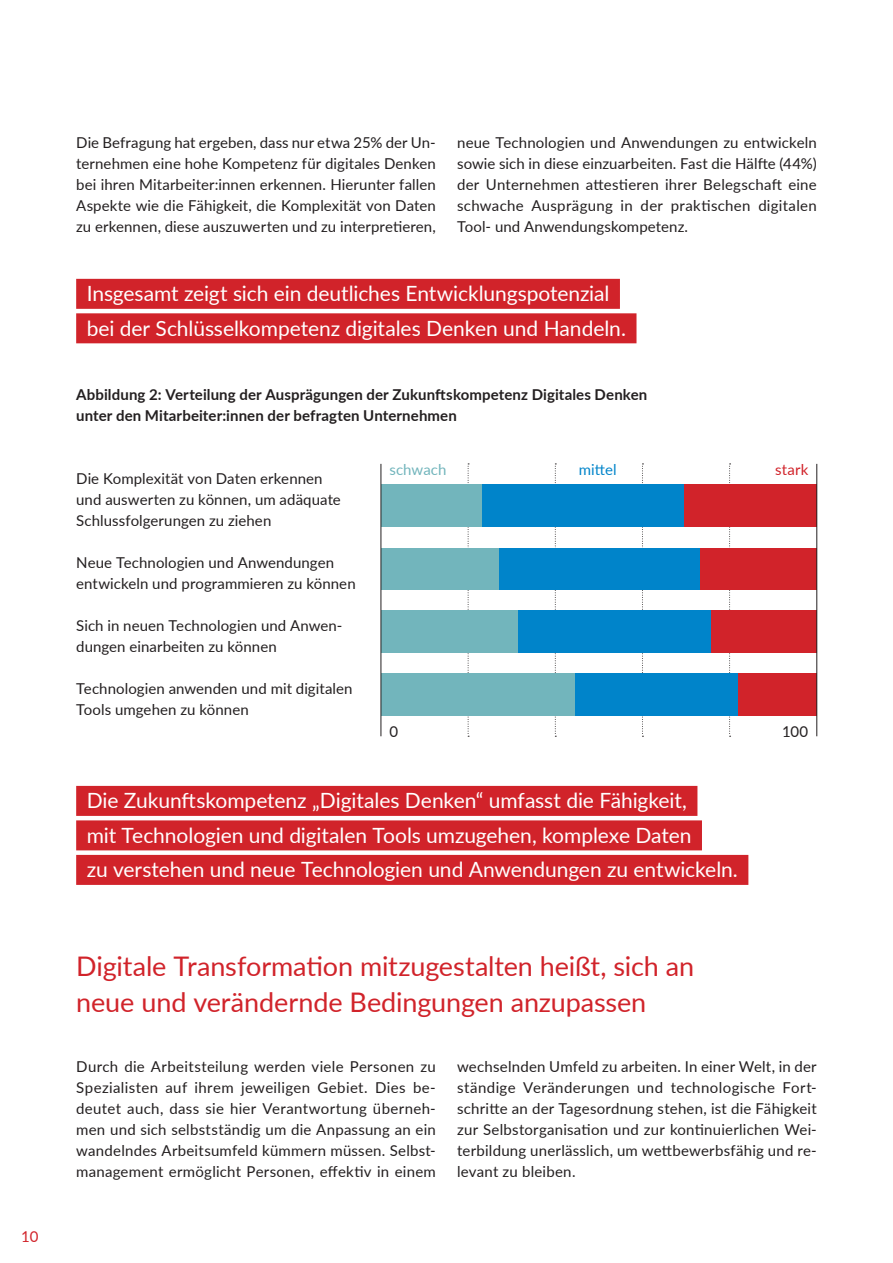
<style>
.page{position:relative;width:893px;height:1263px;background:#fff}
.page>*{position:absolute;margin:0;border:0;box-sizing:border-box;transform-origin:0 0}
.t1{font:27px/36px "Lato";letter-spacing:-.005em;color:#d1232a}
.t2{font:21px/34.5px "Lato";letter-spacing:-.005em;color:#fff}
.t3{font:15px/21px "Lato";letter-spacing:.005em;color:#231f20;text-align:justify}
.t4{font:700 15px/21px "Lato";letter-spacing:.01em;color:#231f20}
.t5{font:15px "Lato";letter-spacing:.01em;color:#d1232a}
.t6{font:15px "Lato";letter-spacing:.005em;color:#72b5bc}
.t7{font:15px "Lato";color:#0084ca}
</style>
<div class="page">
<div style="left:76px;top:279px;width:544px;height:30px;background:#d1232a"></div>
<div style="left:76px;top:313px;width:560px;height:30px;background:#d1232a"></div>
<div style="left:76px;top:786px;width:621px;height:30px;background:#d1232a"></div>
<div style="left:76px;top:820px;width:626px;height:30px;background:#d1232a"></div>
<div style="left:76px;top:855px;width:672px;height:30px;background:#d1232a"></div>
<svg style="left:468px;top:464px;width:1px;height:273px"></svg>
<svg style="left:555px;top:464px;width:1px;height:273px"></svg>
<svg style="left:642px;top:464px;width:1px;height:273px"></svg>
<svg style="left:729px;top:464px;width:2px;height:273px"></svg>
<div style="left:683px;top:485px;width:134px;height:42px;background:#d1232a"></div>
<div style="left:700px;top:548px;width:117px;height:42px;background:#d1232a"></div>
<div style="left:711px;top:610px;width:106px;height:42px;background:#d1232a"></div>
<div style="left:738px;top:674px;width:79px;height:42px;background:#d1232a"></div>
<div style="left:482px;top:485px;width:201px;height:42px;background:#0084ca"></div>
<div style="left:498px;top:548px;width:202px;height:42px;background:#0084ca"></div>
<div style="left:517px;top:610px;width:194px;height:42px;background:#0084ca"></div>
<div style="left:574px;top:674px;width:164px;height:42px;background:#0084ca"></div>
<div style="left:381px;top:485px;width:101px;height:42px;background:#72b5bc"></div>
<div style="left:381px;top:548px;width:117px;height:42px;background:#72b5bc"></div>
<div style="left:381px;top:610px;width:136px;height:42px;background:#72b5bc"></div>
<div style="left:381px;top:674px;width:193px;height:42px;background:#72b5bc"></div>
<hr style="left:381px;top:464px;width:1px;height:272px;background:#231f20">
<hr style="left:816px;top:464px;width:1px;height:272px;background:#231f20">
<p class="t5" style="left:21px;top:1225px;width:19px">10</p>
<p class="t3" style="left:76px;top:132px;width:361px">Die Befragung hat ergeben, dass nur etwa 25% der Un&shy;ternehmen eine hohe Kompetenz für digitales Denken bei ihren Mitarbeiter:innen erkennen. Hierunter fallen Aspekte wie die Fähigkeit, die Komplexität von Daten zu erkennen, diese auszuwerten und zu interpretieren,</p>
<p class="t3" style="left:457px;top:132px;width:361px">neue Technologien und Anwendungen zu entwickeln sowie sich in diese einzuarbeiten. Fast die Hälfte (44%) der Unternehmen attestieren ihrer Belegschaft eine schwache Ausprägung in der praktischen digitalen Tool- und Anwendungskompetenz.</p>
<h2 class="t2" style="left:87px;top:276px;width:541px">Insgesamt zeigt sich ein deutliches Entwicklungspotenzial bei der Schlüsselkompetenz digitales Denken und Handeln.</h2>
<p class="t4" style="left:76px;top:384px;width:573px">Abbildung 2: Verteilung der Ausprägungen der Zukunftskompetenz Digitales Denken unter den Mitarbeiter:innen der befragten Unternehmen</p>
<p class="t3" style="left:76px;top:468px;width:266px;text-align:left">Die Komplexität von Daten erkennen und auswerten zu können, um adäquate<br>Schlussfolgerungen zu ziehen</p>
<p class="t3" style="left:76px;top:552px;width:281px">Neue Technologien und Anwendungen entwickeln und programmieren zu können</p>
<p class="t3" style="left:76px;top:615px;width:268px">Sich in neuen Technologien und Anwen&shy;dungen einarbeiten zu können</p>
<p class="t3" style="left:76px;top:678px;width:278px">Technologien anwenden und mit digitalen<br>Tools umgehen zu können</p>
<p class="t6" style="left:389px;top:462px;width:59px">schwach</p>
<p class="t7" style="left:579px;top:459px;width:39px">mittel</p>
<p class="t5" style="left:775px;top:462px;width:35px">stark</p>
<p class="t3" style="left:389px;top:720px;width:10px">0</p>
<p class="t3" style="left:782px;top:720px;width:28px">100</p>
<h2 class="t2" style="left:87px;top:783px;width:653px">Die Zukunftskompetenz „Digitales Denken“ umfasst die Fähigkeit,<br>mit Technologien und digitalen Tools umzugehen, komplexe Daten<br>zu verstehen und neue Technologien und Anwendungen zu entwickeln.</h2>
<h1 class="t1" style="left:76px;top:947px;width:619px">Digitale Transformation mitzugestalten heißt, sich an neue und verändernde Bedingungen anzupassen</h1>
<p class="t3" style="left:76px;top:1056px;width:361px">Durch die Arbeitsteilung werden viele Personen zu Spezialisten auf ihrem jeweiligen Gebiet. Dies be&shy;deutet auch, dass sie hier Verantwortung überneh&shy;men und sich selbstständig um die Anpassung an ein wandelndes Arbeitsumfeld kümmern müssen. Selbst&shy;management ermöglicht Personen, effektiv in einem</p>
<p class="t3" style="left:457px;top:1056px;width:361px">wechselnden Umfeld zu arbeiten. In einer Welt, in der ständige Veränderungen und technologische Fort&shy;schritte an der Tagesordnung stehen, ist die Fähigkeit zur Selbstorganisation und zur kontinuierlichen Wei&shy;terbildung unerlässlich, um wettbewerbsfähig und re&shy;levant zu bleiben.</p>
</div>
